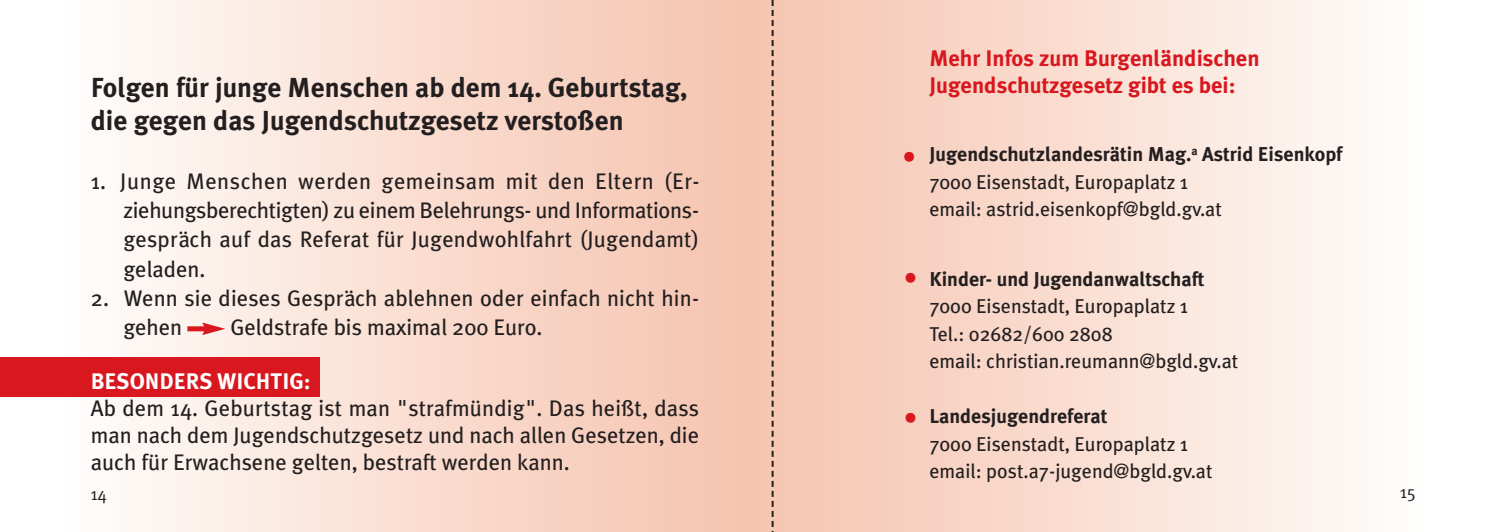
<style>
.page{position:relative;width:1489px;height:532px;background:#fff}
.page>*{position:absolute;margin:0;border:0;box-sizing:border-box;transform-origin:0 0}
.t1{font:45px "Helvetica";color:#d8171f}
.t2{font:700 27.5px/33px "Meta Plus";color:#231f20}
.t3{font:22.5px/29.2px "Meta Plus";color:#231f20;text-align:justify}
.t4{font:700 22.5px/27px "Meta Plus";color:#d8171f}
.t5{font:700 22.5px "Meta Plus";color:#fff}
.t6{font:20px/27.5px "Meta Plus";color:#231f20}
.t7{font:700 20px "Meta Plus";color:#231f20}
.t8{font:17.5px "Meta Plus Normal";color:#231f20}
.s1{font-weight:700}
</style>
<div class="page">
<div style="left:744px;top:0;width:680px;height:531px;background:linear-gradient(to right,#f5c2ad,#fefdfb)"></div>
<div style="left:64px;top:0;width:680px;height:531px;background:linear-gradient(to right,#fefcfa,#f6c3ae)"></div>
<div style="left:0;top:357px;width:319px;height:39px;background:#d8171f"></div>
<div style="left:187px;top:326px;width:19px;height:5px;background:#d8171f"></div>
<svg style="left:202px;top:322px;width:23px;height:13px"></svg>
<svg style="left:771px;top:0;width:2px;height:531px"></svg>
<p class="t2" style="left:91px;top:71px;width:598px">Folgen für junge Menschen ab dem 14. Geburtstag, die gegen das Jugendschutzgesetz verstoßen</p>
<p class="t3" style="left:123px;top:166px;width:577px;text-indent:-33px">1. Junge Menschen werden gemeinsam mit den Eltern (Er&shy;ziehungsberechtigten) zu einem Belehrungs- und Informations&shy;gespräch auf das Referat für Jugendwohlfahrt (Jugendamt) geladen.</p>
<p class="t3" style="left:123px;top:283px;width:577px;text-indent:-33px">2. Wenn sie dieses Gespräch ablehnen oder einfach nicht hin&shy;gehen</p>
<p class="t3" style="left:230px;top:312px;width:313px">Geldstrafe bis maximal 200 Euro.</p>
<p class="t5" style="left:91px;top:368px;width:221px">BESONDERS WICHTIG:</p>
<p class="t3" style="left:91px;top:395px;width:610px;line-height:27px">Ab dem 14. Geburtstag ist man "strafmündig". Das heißt, dass man nach dem Jugendschutzgesetz und nach allen Gesetzen, die auch für Erwachsene gelten, bestraft werden kann.</p>
<p class="t4" style="left:929px;top:44px;width:332px">Mehr Infos zum Burgenländischen<br>Jugendschutzgesetz gibt es bei:</p>
<h1 class="t1" style="left:901px;top:138px;width:17px">•</h1>
<p class="t6" style="left:929px;top:141px;width:414px"><span class="s1">Jugendschutzlandesrätin Mag.</span><sup>a</sup> <span class="s1">Astrid Eisenkopf<br></span>7000 Eisenstadt, Europaplatz 1<br>email: astrid.eisenkopf@bgld.gv.at</p>
<h1 class="t1" style="left:902px;top:259px;width:17px">•</h1>
<h1 class="t1" style="left:902px;top:399px;width:17px">•</h1>
<p class="t7" style="left:929px;top:267px;width:277px">Kinder- und Jugendanwaltschaft</p>
<p class="t6" style="left:929px;top:292px;width:310px">7000 Eisenstadt, Europaplatz 1<br>Tel.: 02682/600 2808<br>email: christian.reumann@bgld.gv.at</p>
<p class="t7" style="left:929px;top:404px;width:179px">Landesjugendreferat</p>
<p class="t6" style="left:929px;top:430px;width:285px">7000 Eisenstadt, Europaplatz 1 email: post.a7-jugend@bgld.gv.at</p>
<p class="t8" style="left:90px;top:484px;width:18px">14</p>
<p class="t8" style="left:1399px;top:482px;width:18px">15</p>
</div>
